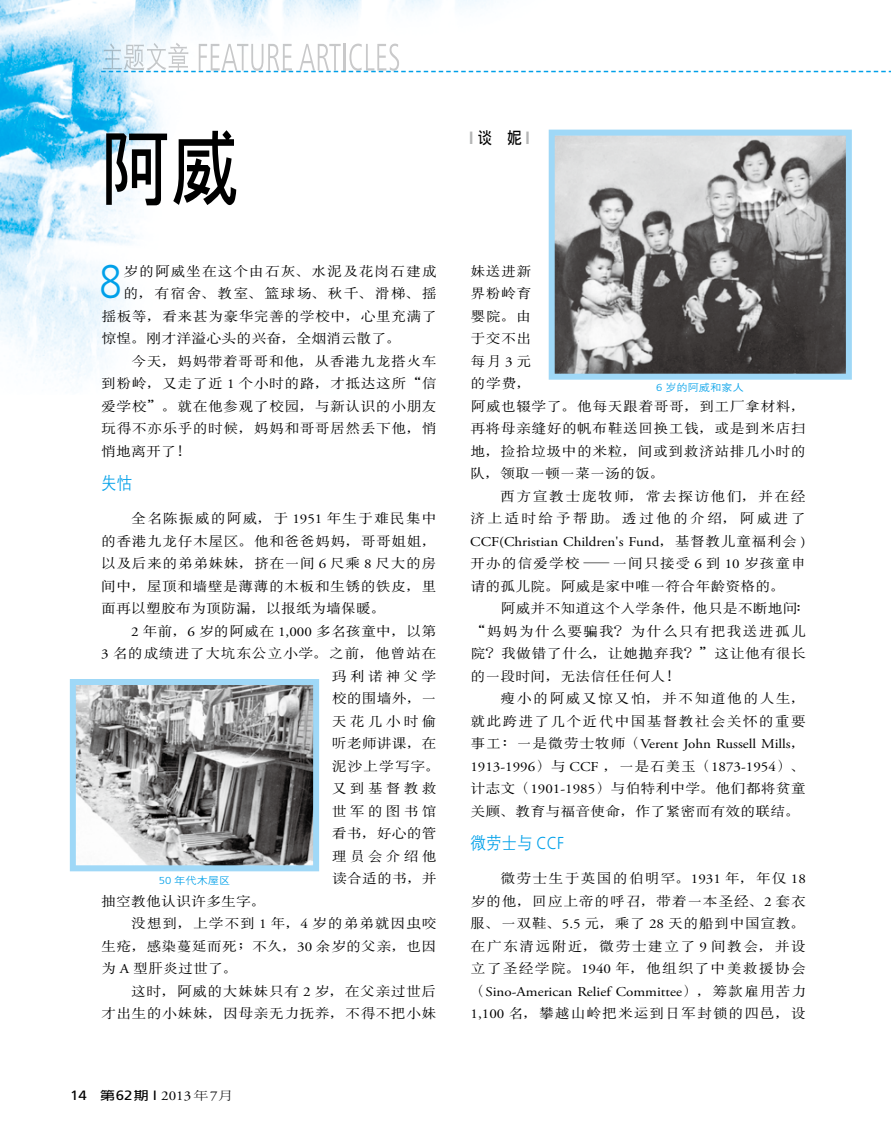
<style>
.page{position:relative;width:891px;height:1141px;background:#fff}
.page>*{position:absolute;margin:0;border:0;box-sizing:border-box;transform-origin:0 0}
.t1{font:700 81px "AR Hei B5 S";color:#000;scale:.85 1}
.t2{font:300 47.25px "Frutiger LT Std";color:#00a0e9;scale:.85 1}
.t3{font:17.25px "FZJZDXB B51 0";color:#00a0e9;scale:.9 1}
.t4{font:700 17.25px "Helvetica";color:#b5b6b6;scale:.9 1}
.t5{font:13.5px/22.5px "DF Song GB5 Std W5";letter-spacing:.02em;color:#000;text-align:justify;scale:1.11 1}
.t6{font:13.5px/22.5px "Adobe Garamond Pro";color:#000;scale:1.11 1}
.t7{font:13.5px/22.5px "DF Song GB5 Std W5";color:#000;scale:1.11 1}
.t8{font:13.5px/22.5px "DF Song GB5 Std W5";letter-spacing:.07em;color:#000;text-align:right;scale:1.11 1}
.t9{font:13.5px/22.5px "DF Song GB5 Std W5";letter-spacing:.14em;color:#000;text-align:right;scale:1.11 1}
.t10{font:13.5px "DF Song GB5 Std W5";letter-spacing:.055em;color:#000;scale:1.11 1}
.t11{font:13.5px "DF Song GB5 Std W5";letter-spacing:.05em;color:#000;scale:1.11 1}
.t12{font:13.5px "DF Song GB5 Std W5";letter-spacing:.045em;color:#000;scale:1.11 1}
.t13{font:13.5px "Frutiger LT Std";color:#000;scale:1.11 1}
.t14{font:10.2px "FZJZDXB B51 0";color:#00a0e9;scale:1.11 1}
.s1{font-family:"AR Hei B5 S";font-size:16.5px;color:#000}
.s2{font-family:"AR Ming B5 S";font-weight:700}
.s3{font-family:"Adobe Garamond Pro"}
.s4{font-family:"Frutiger LT Std";font-weight:300}
.s5{font-family:"AR Hei B5";font-weight:700;font-size:12px}
.s6{font-family:"AR New Ming B5";font-weight:300;font-size:12px}
.s7{font-family:"DF Song GB5 Std W5"}
</style>
<div class="page">
<img style="left:0;top:0;width:891px;height:872px">
<img style="left:103px;top:43px;width:296px;height:28px">
<img style="left:189px;top:44px;width:210px;height:27px">
<svg style="left:101px;top:71px;width:790px;height:1px"></svg>
<svg style="left:70px;top:679px;width:249px;height:192px;background:#989da1"></svg>
<svg style="left:549px;top:130px;width:303px;height:250px;background:#8f9395"></svg>
<h1 class="t1" style="left:101px;top:128px;width:164px">阿威</h1>
<p class="t4" style="left:469px;top:124px;width:69px">I<span class="s1">談 妮</span>I</p>
<h2 class="t2" style="left:99px;top:255px;width:28px">8</h2>
<p class="t11" style="left:123px;top:263px;width:284px">歲的阿威坐在這個由石灰<span class="s2">、</span>水泥及花崗石建成</p>
<p class="t8" style="left:123px;top:282px;width:284px">的<span class="s2">，</span>有宿舍<span class="s2">、</span>教室<span class="s2">、</span>籃球場<span class="s2">、</span>鞦韆<span class="s2">、</span>滑梯<span class="s2">、</span>搖</p>
<p class="t5" style="left:101px;top:304px;width:304px">搖板等<span class="s2">，</span>看來甚為豪華完善的學校中<span class="s2">，</span>心裡充滿了</p>
<p class="t7" style="left:101px;top:327px;width:272px">驚惶<span class="s2">。</span>剛才洋溢心頭的興奮<span class="s2">，</span>全煙消雲散了<span class="s2">。</span></p>
<p class="t5" style="left:131px;top:349px;width:277px">今天<span class="s2">，</span>媽媽帶著哥哥和他<span class="s2">，</span>從香港九龍搭火車</p>
<p class="t5" style="left:101px;top:372px;width:304px">到粉嶺<span class="s2">，</span>又走了近 <span class="s3">1</span> 個小時的路<span class="s2">，</span>才抵達這所<span class="s2">“</span>信</p>
<p class="t5" style="left:101px;top:394px;width:304px">愛學校<span class="s2">”。</span>就在他參觀了校園<span class="s2">，</span>與新認識的小朋友</p>
<p class="t5" style="left:101px;top:417px;width:304px">玩得不亦樂乎的時候<span class="s2">，</span>媽媽和哥哥居然丟下他<span class="s2">，</span>悄</p>
<p class="t5" style="left:101px;top:439px;width:83px">悄地離開了<span class="s2">！</span></p>
<p class="t3" style="left:101px;top:474px;width:36px">失怙</p>
<p class="t5" style="left:101px;top:507px;width:304px;text-indent:30px">全名陳振威的阿威<span class="s2">，</span>於 <span class="s3">1951</span> 年生於難民集中的香港九龍仔木屋區<span class="s2">。</span>他和爸爸媽媽<span class="s2">，</span>哥哥姐姐<span class="s2">，</span>以及後來的弟弟妹妹<span class="s2">，</span>擠在一間 <span class="s3">6</span> 尺乘 <span class="s3">8</span> 尺大的房間中<span class="s2">，</span>屋頂和牆壁是薄薄的木板和生鏽的鐵皮<span class="s2">，</span>裡面再以塑膠布為頂防漏<span class="s2">，</span>以報紙為牆保暖<span class="s2">。</span></p>
<p class="t5" style="left:131px;top:619px;width:277px"><span class="s3">2</span> 年前<span class="s2">，</span><span class="s3">6</span> 歲的阿威在 <span class="s3">1,000</span> 多名孩童中<span class="s2">，</span>以第</p>
<p class="t5" style="left:101px;top:642px;width:304px"><span class="s3">3</span> 名的成績進了大坑東公立小學<span class="s2">。</span>之前<span class="s2">，</span>他曾站在</p>
<p class="t5" style="left:332px;top:664px;width:96px">瑪利諾神父學</p>
<p class="t5" style="left:332px;top:687px;width:96px">校的圍牆外<span class="s2">，</span>一</p>
<p class="t5" style="left:332px;top:709px;width:96px">天花幾小時偷</p>
<p class="t5" style="left:332px;top:732px;width:96px">聽老師講課<span class="s2">，</span>在</p>
<p class="t5" style="left:332px;top:754px;width:99px">泥沙上學寫字<span class="s2">。</span></p>
<p class="t5" style="left:332px;top:777px;width:96px">又到基督教救</p>
<p class="t5" style="left:332px;top:799px;width:96px">世軍的圖書館</p>
<p class="t5" style="left:332px;top:822px;width:96px">看書<span class="s2">，</span>好心的管</p>
<p class="t5" style="left:332px;top:844px;width:96px">理員會介紹他</p>
<p class="t5" style="left:332px;top:867px;width:96px">讀合適的書<span class="s2">，</span>並</p>
<p class="t7" style="left:101px;top:889px;width:150px">抽空教他認識許多生字<span class="s2">。</span></p>
<p class="t12" style="left:131px;top:916px;width:277px">沒想到<span class="s2">，</span>上學不到 <span class="s3">1</span> 年<span class="s2">，</span><span class="s3">4</span> 歲的弟弟就因蟲咬</p>
<p class="t5" style="left:101px;top:934px;width:304px">生瘡<span class="s2">，</span>感染蔓延而死<span class="s2">；</span>不久<span class="s2">，</span><span class="s3">30</span> 餘歲的父親<span class="s2">，</span>也因</p>
<p class="t5" style="left:101px;top:957px;width:125px">為 <span class="s3">A</span> 型肝炎過世了<span class="s2">。</span></p>
<p class="t5" style="left:131px;top:979px;width:277px">這時<span class="s2">，</span>阿威的大妹妹只有 <span class="s3">2</span> 歲<span class="s2">，</span>在父親過世後</p>
<p class="t5" style="left:101px;top:1002px;width:304px">才出生的小妹妹<span class="s2">，</span>因母親無力撫養<span class="s2">，</span>不得不把小妹</p>
<p class="t14" style="left:159px;top:875px;width:66px"><span class="s4">50</span> 年代木屋區</p>
<p class="t13" style="left:70px;top:1087px;width:148px">14 <span class="s5">第</span>62<span class="s5">期</span> I <span class="s3">2013</span><span class="s6">年</span><span class="s3">7</span><span class="s6">月</span></p>
<p class="t5" style="left:470px;top:259px;width:304px;text-align:left">妹送進新<br>界粉嶺育<br>嬰院<span class="s2">。</span>由<br>於交不出<br>每月<span class="s3">3</span>元<br>的學費<span class="s2">，<br></span>阿威也輟學了<span class="s2">。</span>他每天跟著哥哥<span class="s2">，</span>到工廠拿材料<span class="s2">，</span>再將母親縫好的帆布鞋送回換工錢<span class="s2">，</span>或是到米店掃地<span class="s2">，</span>撿拾垃圾中的米粒<span class="s2">，</span>間或到救濟站排幾小時的隊<span class="s2">，</span>領取一頓一菜一湯的飯<span class="s2">。</span></p>
<p class="t9" style="left:470px;top:484px;width:304px">西方宣教士龐牧師<span class="s2">，</span>常去探訪他們<span class="s2">，</span>並在經<br>濟上適時給予幫助<span class="s2">。</span>透過他的介紹<span class="s2">，</span>阿威進了</p>
<p class="t6" style="left:470px;top:530px;width:304px">CCF(Christian Children's Fund<span class="s2">，</span><span class="s7">基督教兒童福利會</span> )</p>
<p class="t7" style="left:470px;top:552px;width:304px">開辦的信愛學校<span class="s2">—</span>一間只接受 <span class="s3">6</span> 到 <span class="s3">10</span> 歲孩童申請的孤兒院<span class="s2">。</span>阿威是家中唯一符合年齡資格的<span class="s2">。</span></p>
<p class="t5" style="left:471px;top:597px;width:307px;text-align:left;text-indent:30px">阿威並不知道這個入學條件<span class="s2">，</span>他只是不斷地問<span class="s2">：“</span>媽媽為什麼要騙我<span class="s2">？</span>為什麼只有把我送進孤兒院<span class="s2">？</span>我做錯了什麼<span class="s2">，</span>讓她拋棄我<span class="s2">？”</span>這讓他有很長的一段時間<span class="s2">，</span>無法信任任何人<span class="s2">！</span></p>
<p class="t8" style="left:471px;top:687px;width:304px">瘦小的阿威又驚又怕<span class="s2">，</span>並不知道他的人生<span class="s2">，<br></span>就此跨進了幾個近代中國基督教社會關懷的重要</p>
<p class="t6" style="left:470px;top:733px;width:304px"><span class="s7">事工</span><span class="s2">：</span><span class="s7">一是微勞士牧師</span><span class="s2">（</span>Verent John Russell Mills<span class="s2">，<br></span>1913-1996<span class="s2">）</span><span class="s7">與</span> CCF <span class="s2">，</span><span class="s7">一是石美玉</span><span class="s2">（</span>1873-1954<span class="s2">）、</span></p>
<p class="t7" style="left:470px;top:777px;width:304px">計志文<span class="s2">（</span><span class="s3">1901-1985</span><span class="s2">）</span>與伯特利中學<span class="s2">。</span>他們都將貧童關顧<span class="s2">、</span>教育與福音使命<span class="s2">，</span>作了緊密而有效的聯結<span class="s2">。</span></p>
<p class="t3" style="left:471px;top:834px;width:105px">微勞士與 <span class="s4">CCF</span></p>
<p class="t5" style="left:471px;top:867px;width:304px;text-indent:30px">微勞士生於英國的伯明罕<span class="s2">。</span><span class="s3">1931</span> 年<span class="s2">，</span>年僅 <span class="s3">18</span>歲的他<span class="s2">，</span>回應上帝的呼召<span class="s2">，</span>帶著一本聖經<span class="s2">、</span><span class="s3">2</span> 套衣服<span class="s2">、</span>一雙鞋<span class="s2">、</span><span class="s3">5.5</span> 元<span class="s2">，</span>乘了 <span class="s3">28</span> 天的船到中國宣教<span class="s2">。</span>在廣東清遠附近<span class="s2">，</span>微勞士建立了 <span class="s3">9</span> 間教會<span class="s2">，</span>並設立了聖經學院<span class="s2">。</span><span class="s3">1940</span> 年<span class="s2">，</span>他組織了中美救援協會</p>
<p class="t6" style="left:471px;top:980px;width:304px"><span class="s2">（</span>Sino-American Relief Committee<span class="s2">），</span><span class="s7">籌款雇用苦力</span></p>
<p class="t10" style="left:471px;top:1006px;width:304px"><span class="s3">1,100</span> 名<span class="s2">，</span>攀越山嶺把米運到日軍封鎖的四邑<span class="s2">，</span>設</p>
<p class="t14" style="left:656px;top:381px;width:81px"><span class="s4">6</span> 歲的阿威和家人</p>
</div>
